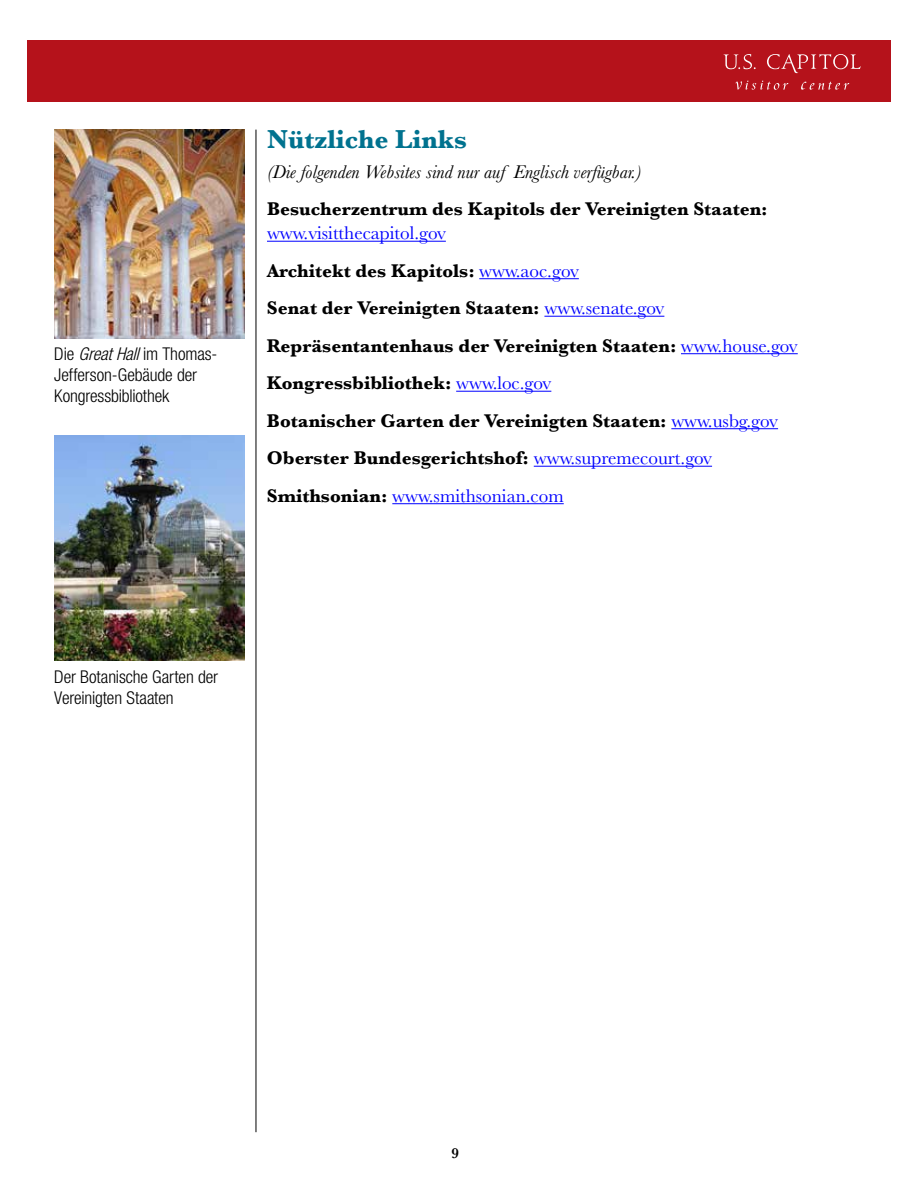
<style>
.page{position:relative;width:918px;height:1188px;background:#fff}
.page>*{position:absolute;margin:0;border:0;box-sizing:border-box;transform-origin:0 0}
.t1{font:700 27px "Baskerville";color:#00728f}
.t2{font:700 19.2px/37.5px "Baskerville";color:#000}
.t3{font:italic 19.2px "Baskerville";color:#000}
.t4{font:300 condensed 17.7px/21px "Helvetica Neue LT Std";letter-spacing:-.01em;color:#000}
.t5{font:600 15px "Baskerville";color:#000}
.s1{font-style:italic}
.s2{font-weight:400;color:#00f}
</style>
<div class="page">
<div style="left:27px;top:40px;width:863px;height:62px;background:#b5121b"></div>
<svg style="left:724px;top:54px;width:137px;height:36px"></svg>
<hr style="left:256px;top:130px;width:1px;height:1002px;background:#000">
<img style="left:54px;top:436px;width:191px;height:225px">
<img style="left:54px;top:130px;width:191px;height:209px">
<hr style="left:267px;top:241px;width:179px;height:1px;background:#00f">
<hr style="left:479px;top:278px;width:100px;height:1px;background:#00f">
<hr style="left:544px;top:316px;width:120px;height:1px;background:#00f">
<hr style="left:681px;top:353px;width:117px;height:1px;background:#00f">
<hr style="left:456px;top:391px;width:95px;height:1px;background:#00f">
<hr style="left:671px;top:428px;width:107px;height:1px;background:#00f">
<hr style="left:534px;top:466px;width:178px;height:1px;background:#00f">
<hr style="left:392px;top:503px;width:172px;height:1px;background:#00f">
<p class="t4" style="left:54px;top:343px;width:165px">Die <span class="s1">GreatHall</span>im Thomas-<br>Jefferson-Gebäude der<br>Kongressbibliothek</p>
<h1 class="t1" style="left:267px;top:120px;width:201px">Nützliche Links</h1>
<p class="t3" style="left:267px;top:159px;width:376px">(Die folgenden Websites sind nur auf Englisch verfügbar.)</p>
<p class="t2" style="left:267px;top:190px;width:502px">Besucherzentrum des Kapitols der Vereinigten Staaten:</p>
<p class="t2" style="left:267px;top:214px;width:532px"><span class="s2">www.visitthecapitol.gov<br></span>Architekt des Kapitols: <span class="s2">www.aoc.gov<br></span>Senat der Vereinigten Staaten: <span class="s2">www.senate.gov </span>Repräsentantenhaus der Vereinigten Staaten: <span class="s2">www.house.gov </span>Kongressbibliothek: <span class="s2">www.loc.gov<br></span>Botanischer Garten der Vereinigten Staaten: <span class="s2">www.usbg.gov </span>Oberster Bundesgerichtshof: <span class="s2">www.supremecourt.gov </span>Smithsonian: <span class="s2">www.smithsonian.com</span></p>
<p class="t4" style="left:54px;top:666px;width:165px">Der Botanische Garten der<br>Vereinigten Staaten</p>
<p class="t5" style="left:452px;top:1142px;width:9px">9</p>
</div>
